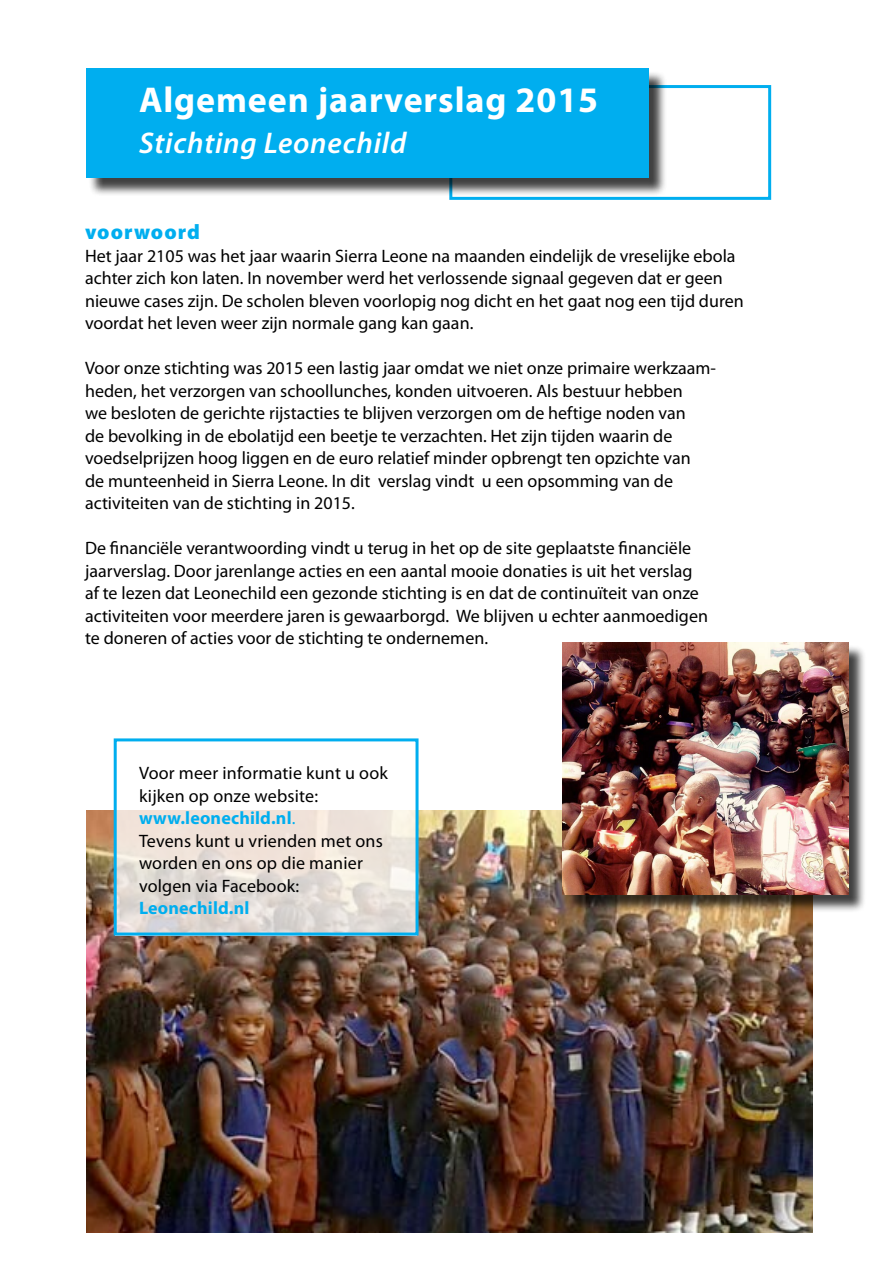
<style>
.page{position:relative;width:893px;height:1263px;background:#fff}
.page>*{position:absolute;margin:0;border:0;box-sizing:border-box;transform-origin:0 0}
.t1{font:700 36px "Myriad Pro";letter-spacing:.025em;color:#fff}
.t2{font:italic 600 30px "Myriad Pro";letter-spacing:.025em;color:#fff}
.t3{font:900 21px "Myriad Pro";letter-spacing:.05em;color:#00aeef}
.t4{font:18px/22.5px "Myriad Pro";color:#000}
.t5{font:700 18px "Myriad Pro";letter-spacing:.01em;color:#00aeef}
.s1{font-weight:700;color:#00aeef}
.s2{color:#00aeef}
</style>
<div class="page">
<img style="left:86px;top:810px;width:726px;height:423px">
<svg style="left:118px;top:810px;width:297px;height:121px;fill:#ece1d8"></svg>
<div style="left:449px;top:85px;width:322px;height:115px;border:3px solid #00aeef"></div>
<div style="left:88px;top:71px;width:579px;height:126px;background:#000;opacity:.75"></div>
<div style="left:86px;top:69px;width:562px;height:109px;background:#00aeef"></div>
<div style="left:114px;top:738px;width:305px;height:197px;border:3px solid #00aeef"></div>
<div style="left:565px;top:645px;width:302px;height:267px;background:#000;opacity:.75"></div>
<img style="left:563px;top:642px;width:285px;height:252px">
<h1 class="t1" style="left:139px;top:76px;width:461px">Algemeen jaarverslag 2015</h1>
<h2 class="t2" style="left:139px;top:123px;width:269px">Stichting Leonechild</h2>
<p class="t3" style="left:85px;top:218px;width:116px">voorwoord</p>
<p class="t4" style="left:85px;top:244px;width:660px">Het jaar 2105 was het jaar waarin Sierra Leone na maanden eindelijk de vreselijke ebola achter zich kon laten. In november werd het verlossende signaal gegeven dat er geen nieuwe cases zijn. De scholen bleven voorlopig nog dicht en het gaat nog een tijd duren voordat het leven weer zijn normale gang kan gaan.</p>
<p class="t4" style="left:85px;top:357px;width:632px">Voor onze stichting was 2015 een lastig jaar omdat we niet onze primaire werkzaam&shy;heden, het verzorgen van schoollunches, konden uitvoeren. Als bestuur hebben<br>we besloten de gerichte rijstacties te blijven verzorgen om de heftige noden van<br>de bevolking in de ebolatijd een beetje te verzachten. Het zijn tijden waarin de voedselprijzen hoog liggen en de euro relatief minder opbrengt ten opzichte van<br>de munteenheid in Sierra Leone. In dit verslag vindt u een opsomming van de activiteiten van de stichting in 2015.</p>
<p class="t4" style="left:85px;top:537px;width:624px">De financiële verantwoording vindt u terug in het op de site geplaatste financiële jaarverslag. Door jarenlange acties en een aantal mooie donaties is uit het verslag af te lezen dat Leonechild een gezonde stichting is en dat de continuïteit van onze activiteiten voor meerdere jaren is gewaarborgd. We blijven u echter aanmoedigen te doneren of acties voor de stichting te ondernemen.</p>
<p class="t4" style="left:139px;top:762px;width:250px">Voor meer informatie kunt u ook kijken op onze website: <span class="s1">www.leonechild.nl</span><span class="s2">.<br></span>Tevens kunt u vrienden met ons worden en ons op die manier volgen via Facebook:</p>
<p class="t5" style="left:139px;top:896px;width:112px">Leonechild.nl</p>
</div>
